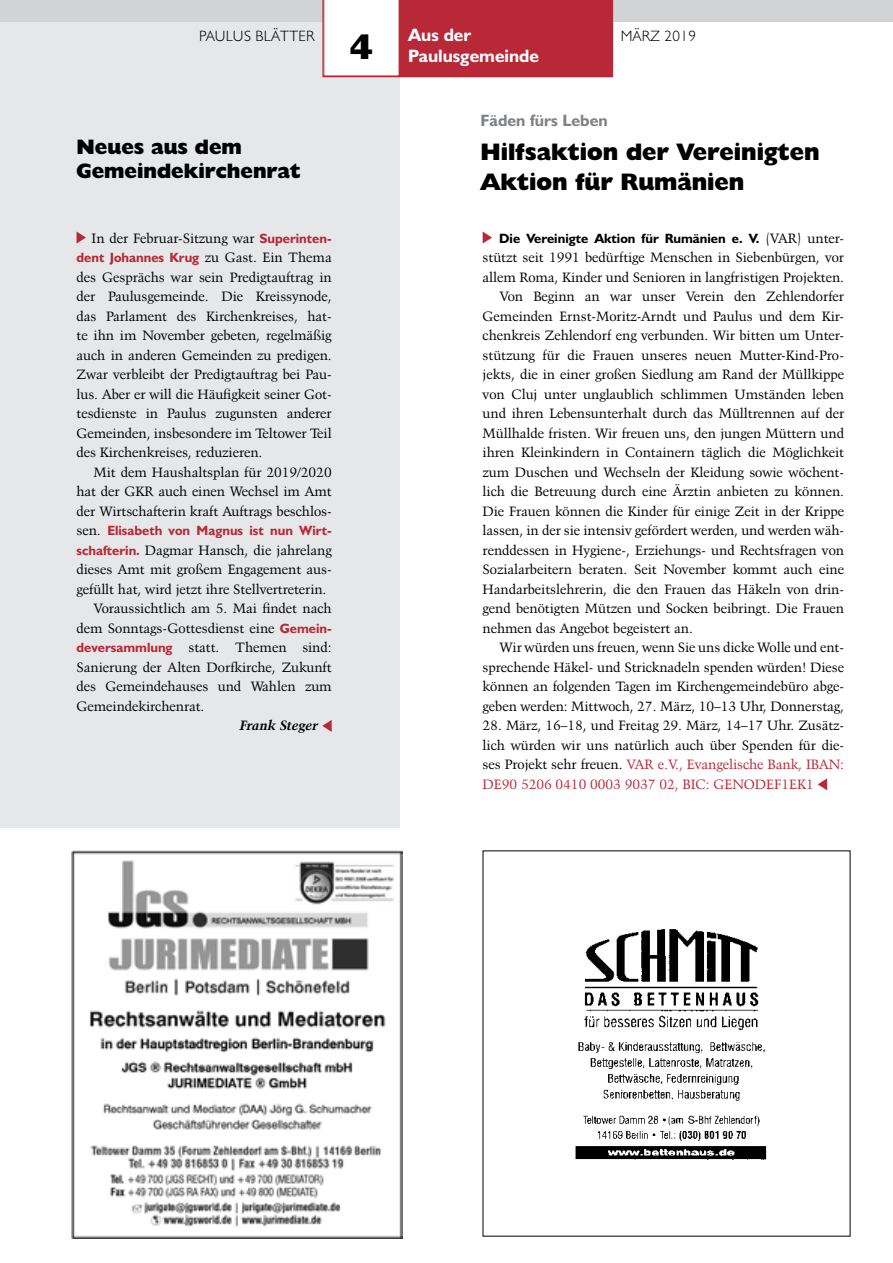
<style>
.page{position:relative;width:893px;height:1263px;background:#fff}
.page>*{position:absolute;margin:0;border:0;box-sizing:border-box;transform-origin:0 0}
.t1{font:800 36px "Humanist 521 BT";color:#000}
.t2{font:800 24px/30px "Humanist 521 BT";color:#000}
.t3{font:800 21px/24px "Humanist 521 BT";color:#000}
.t4{font:700 18px/21.6px "Humanist 521 BT";color:#fff}
.t5{font:700 16.5px "Humanist 521 BT";color:#808285}
.t6{font:300 15px "Humanist 521 BT";letter-spacing:.025em;color:#000}
.t7{font:13.5px/19.5px "Kuenstler 480 BT";color:#000;text-align:justify}
.t8{font:700 13.5px "Humanist 521 BT";color:#b82837}
.t9{font:700 13.5px "Humanist 521 BT";color:#000}
.t10{font:italic 700 13.5px "Kuenstler 480 BT";color:#000}
.s1{font-family:"Humanist 521 BT";font-weight:700;color:#b82837}
.s2{font-family:"Kuenstler 480 BT";font-weight:400;color:#000}
.s3{font-family:"Kuenstler 480 BT";font-weight:400}
.s4{color:#b82837}
</style>
<div class="page">
<div style="left:0;top:0;width:400px;height:828px;background:#e6e7e8"></div>
<img style="left:72px;top:850px;width:331px;height:388px">
<div style="left:0;top:0;width:893px;height:21px;background:#d1d3d4"></div>
<svg style="left:322px;top:0;width:291px;height:77px;background:#c95e69"></svg>
<img style="left:575px;top:929px;width:192px;height:231px">
<svg style="left:77px;top:232px;width:9px;height:12px"></svg>
<svg style="left:322px;top:720px;width:10px;height:12px"></svg>
<svg style="left:483px;top:232px;width:9px;height:12px"></svg>
<svg style="left:818px;top:778px;width:9px;height:12px"></svg>
<p class="t6" style="left:199px;top:27px;width:117px">PAULUS BLÄTTER</p>
<p class="t6" style="left:621px;top:27px;width:77px">MÄRZ 2019</p>
<h1 class="t1" style="left:350px;top:24px;width:25px">4</h1>
<h3 class="t4" style="left:408px;top:23px;width:132px">Aus der<br>Paulusgemeinde</h3>
<h3 class="t3" style="left:77px;top:134px;width:226px">Neues aus dem<br>Gemeindekirchenrat</h3>
<p class="t7" style="left:92px;top:228px;width:242px">In der Februar-Sitzung war <span class="s1">Superinten-</span></p>
<p class="t8" style="left:77px;top:249px;width:257px">dent Johannes Krug <span class="s2">zu Gast. Ein Thema</span></p>
<p class="t7" style="left:77px;top:267px;width:257px">des Gesprächs war sein Predigtauftrag in der Paulusgemeinde. Die Kreissynode, das Parlament des Kirchenkreises, hat&shy;te ihn im November gebeten, regelmäßig auch in anderen Gemeinden zu predigen.<br>Zwar verbleibt der Predigtauftrag bei Pau&shy;lus. Aber er will die Häufigkeit seiner Got&shy;tesdienste in Paulus zugunsten anderer Gemeinden, insbesondere im Teltower Teil des Kirchenkreises, reduzieren.</p>
<p class="t7" style="left:77px;top:462px;width:257px;text-indent:17px">Mit dem Haushaltsplan für 2019/2020 hat der GKR auch einen Wechsel im Amt der Wirtschafterin kraft Auftrags beschlos-</p>
<p class="t8" style="left:77px;top:522px;width:257px"><span class="s2">sen.</span> Elisabeth von Magnus ist nun Wirt-</p>
<p class="t7" style="left:77px;top:540px;width:257px"><span class="s1">schafterin.</span> Dagmar Hansch, die jahrelang</p>
<p class="t7" style="left:77px;top:560px;width:257px">dieses Amt mit großem Engagement aus-</p>
<p class="t7" style="left:77px;top:579px;width:251px">gefüllt hat, wird jetzt ihre Stellvertreterin.</p>
<p class="t7" style="left:94px;top:599px;width:240px">Voraussichtlich am 5. Mai findet nach</p>
<p class="t7" style="left:77px;top:618px;width:257px">dem Sonntags-Gottesdienst eine <span class="s1">Gemein-</span></p>
<p class="t7" style="left:77px;top:638px;width:257px"><span class="s1">deversammlung</span> statt. Themen sind:</p>
<p class="t7" style="left:77px;top:657px;width:257px">Sanierung der Alten Dorfkirche, Zukunft</p>
<p class="t7" style="left:77px;top:677px;width:257px">des Gemeindehauses und Wahlen zum</p>
<p class="t7" style="left:77px;top:696px;width:129px">Gemeindekirchenrat.</p>
<p class="t10" style="left:240px;top:717px;width:80px">Frank Steger</p>
<p class="t5" style="left:480px;top:110px;width:129px">Fäden fürs Leben</p>
<h2 class="t2" style="left:480px;top:136px;width:341px">Hilfsaktion der Vereinigten<br>Aktion für Rumänien</h2>
<p class="t9" style="left:499px;top:230px;width:346px">Die Vereinigte Aktion für Rumänien e. V. <span class="s3">(VAR) unter-</span></p>
<p class="t7" style="left:483px;top:248px;width:363px">stützt seit 1991 bedürftige Menschen in Siebenbürgen, vor</p>
<p class="t7" style="left:483px;top:267px;width:363px">allem Roma, Kinder und Senioren in langfristigen Projekten.</p>
<p class="t7" style="left:500px;top:287px;width:346px">Von Beginn an war unser Verein den Zehlendorfer</p>
<p class="t7" style="left:483px;top:306px;width:363px">Gemeinden Ernst-Moritz-Arndt und Paulus und dem Kir-</p>
<p class="t7" style="left:483px;top:326px;width:363px">chenkreis Zehlendorf eng verbunden. Wir bitten um Unter-</p>
<p class="t7" style="left:483px;top:345px;width:363px">stützung für die Frauen unseres neuen Mutter-Kind-Pro-</p>
<p class="t7" style="left:483px;top:365px;width:363px">jekts, die in einer großen Siedlung am Rand der Müllkippe</p>
<p class="t7" style="left:483px;top:384px;width:363px">von Cluj unter unglaublich schlimmen Umständen leben</p>
<p class="t7" style="left:483px;top:404px;width:363px">und ihren Lebensunterhalt durch das Mülltrennen auf der</p>
<p class="t7" style="left:483px;top:423px;width:363px">Müllhalde fristen. Wir freuen uns, den jungen Müttern und</p>
<p class="t7" style="left:483px;top:443px;width:363px">ihren Kleinkindern in Containern täglich die Möglichkeit</p>
<p class="t7" style="left:483px;top:462px;width:363px">zum Duschen und Wechseln der Kleidung sowie wöchent-</p>
<p class="t7" style="left:483px;top:482px;width:363px">lich die Betreuung durch eine Ärztin anbieten zu können.</p>
<p class="t7" style="left:483px;top:501px;width:363px">Die Frauen können die Kinder für einige Zeit in der Krippe</p>
<p class="t7" style="left:483px;top:521px;width:363px">lassen, in der sie intensiv gefördert werden, und werden wäh-</p>
<p class="t7" style="left:483px;top:540px;width:363px">renddessen in Hygiene-, Erziehungs- und Rechtsfragen von</p>
<p class="t7" style="left:483px;top:560px;width:363px">Sozialarbeitern beraten. Seit November kommt auch eine</p>
<p class="t7" style="left:483px;top:579px;width:363px">Handarbeitslehrerin, die den Frauen das Häkeln von drin-</p>
<p class="t7" style="left:483px;top:599px;width:363px">gend benötigten Mützen und Socken beibringt. Die Frauen</p>
<p class="t7" style="left:483px;top:618px;width:212px">nehmen das Angebot begeistert an.</p>
<p class="t7" style="left:500px;top:638px;width:346px">Wir würden uns freuen, wenn Sie uns dicke Wolle und ent-</p>
<p class="t7" style="left:483px;top:657px;width:363px">sprechende Häkel- und Stricknadeln spenden würden! Diese</p>
<p class="t7" style="left:483px;top:677px;width:363px">können an folgenden Tagen im Kirchengemeindebüro abge-</p>
<p class="t7" style="left:483px;top:696px;width:363px">geben werden: Mittwoch, 27. März, 10–13 Uhr, Donnerstag,</p>
<p class="t7" style="left:483px;top:715px;width:363px">28. März, 16–18, und Freitag 29. März, 14–17 Uhr. Zusätz&shy;lich würden wir uns natürlich auch über Spenden für die&shy;ses Projekt sehr freuen. <span class="s4">VAR e.V., Evangelische Bank, IBAN:<br>DE90 5206 0410 0003 9037 02, BIC: GENODEF1EK1</span></p>
</div>
